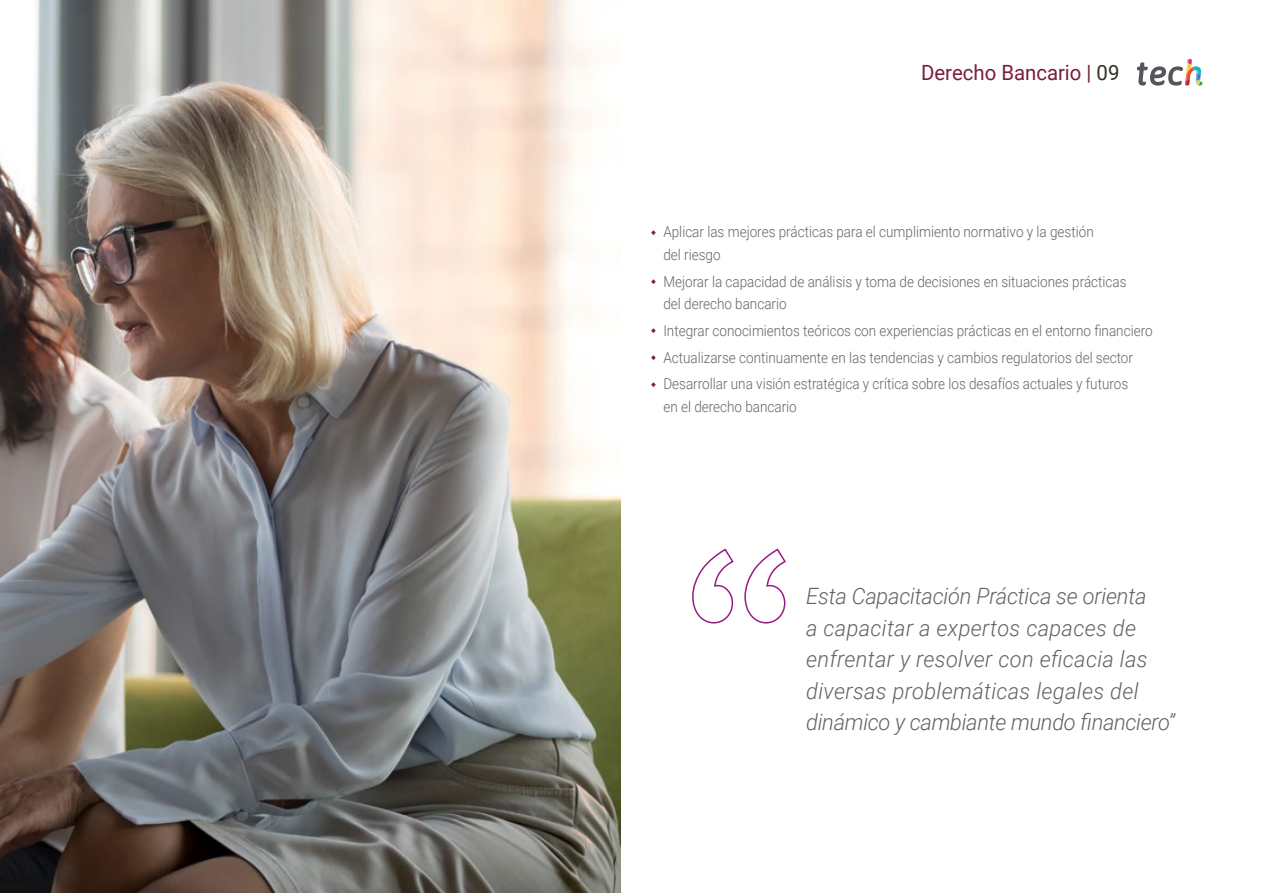
<style>
.page{position:relative;width:1263px;height:893px;background:#fff}
.page>*{position:absolute;margin:0;border:0;box-sizing:border-box;transform-origin:0 0}
.t1{font:italic 300 22.5px/31.5px "Roboto";letter-spacing:.015em;color:#646363}
.t2{font:21px "Roboto";color:#791e3c}
.t3{font:300 15px/22.5px "Roboto";color:#61646a;scale:.9 1}
.s1{color:#312e20}
</style>
<div class="page">
<img style="left:0;top:0;width:621px;height:893px">
<svg style="left:692px;top:548px;width:94px;height:76px"></svg>
<svg style="left:1137px;top:59px;width:65px;height:27px"></svg>
<h2 class="t2" style="left:921px;top:57px;width:200px">Derecho Bancario | <span class="s1">09</span></h2>
<p class="t3" style="left:663px;top:220px;width:480px">Aplicar las mejores prácticas para el cumplimiento normativo y la gestión del riesgo</p>
<p class="t3" style="left:663px;top:269px;width:516px">Mejorar la capacidad de análisis y toma de decisiones en situaciones prácticas del derecho bancario</p>
<p class="t3" style="left:663px;top:317px;width:545px;line-height:26.7px">Integrar conocimientos teóricos con experiencias prácticas en el entorno financiero<br>Actualizarse continuamente en las tendencias y cambios regulatorios del sector<br>Desarrollar una visión estratégica y crítica sobre los desafíos actuales y futuros</p>
<p class="t3" style="left:663px;top:395px;width:150px">en el derecho bancario</p>
<h1 class="t1" style="left:806px;top:579px;width:370px">Esta Capacitación Práctica se orienta<br>a capacitar a expertos capaces de enfrentar y resolver con eficacia las diversas problemáticas legales del dinámico y cambiante mundo financiero”</h1>
</div>
